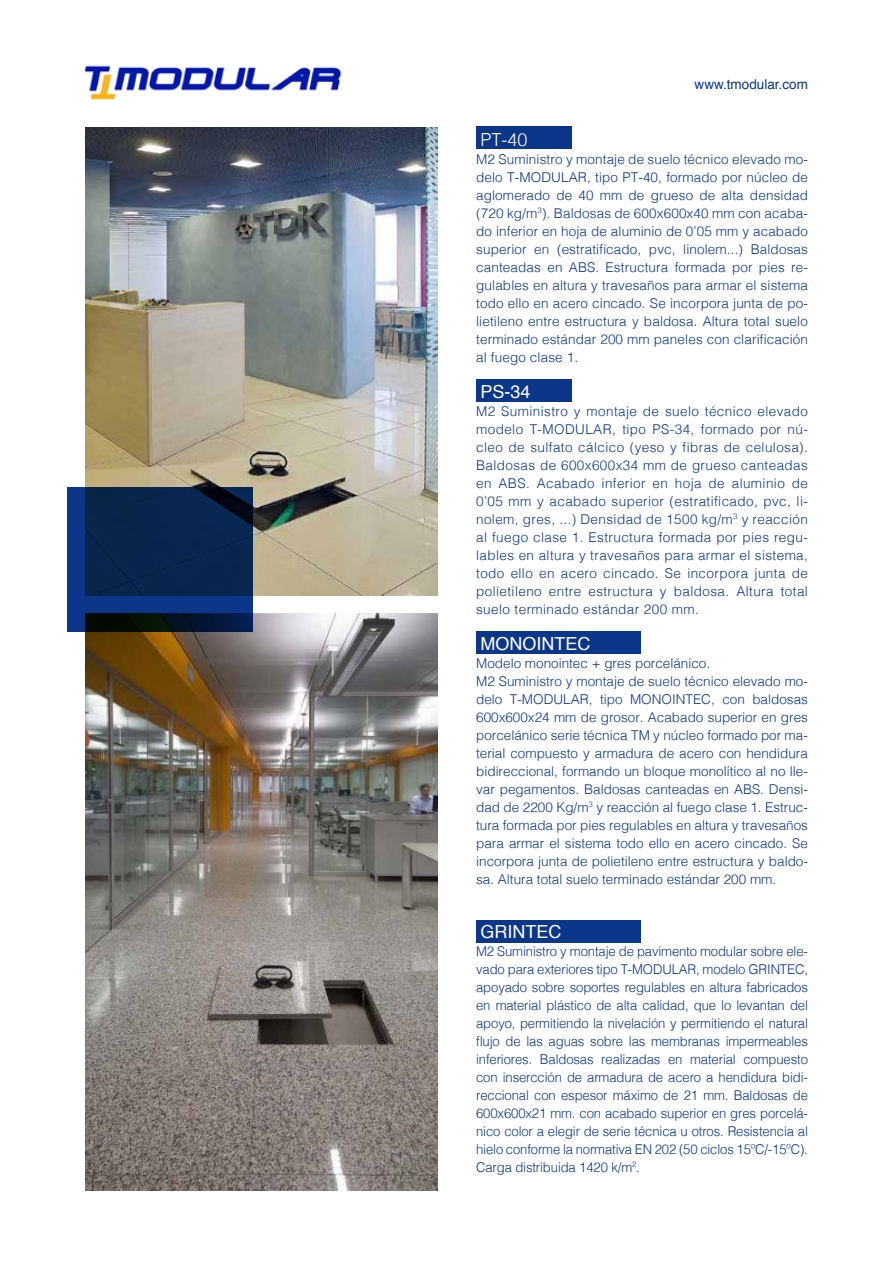
<style>
.page{position:relative;width:893px;height:1263px;background:#fff}
.page>*{position:absolute;margin:0;border:0;box-sizing:border-box;transform-origin:0 0}
.t1{font:18px "Helvetica";color:#fff}
.t2{font:300 18px "Helvetica";color:#fff}
.t3{font:300 13.5px/18px "Helvetica";color:#0b368a;text-align:justify}
.t4{font:13.5px "Helvetica";color:#0b368a}
</style>
<div class="page">
<img style="left:84px;top:65px;width:258px;height:35px">
<div style="left:476px;top:126px;width:96px;height:23px;background:#0b368a"></div>
<div style="left:476px;top:380px;width:96px;height:22px;background:#0b368a"></div>
<div style="left:476px;top:632px;width:165px;height:22px;background:#0b368a"></div>
<div style="left:476px;top:920px;width:165px;height:23px;background:#0b368a"></div>
<img style="left:85px;top:614px;width:352px;height:577px">
<img style="left:85px;top:128px;width:352px;height:468px">
<svg style="left:67px;top:488px;width:185px;height:144px;background:#072551"></svg>
<p class="t4" style="left:695px;top:74px;width:115px">www.tmodular.com</p>
<h1 class="t2" style="left:480px;top:124px;width:49px">PT-40</h1>
<p class="t3" style="left:476px;top:149px;width:333px">M2 Suministro y montaje de suelo técnico elevado mo&shy;delo T-MODULAR, tipo PT-40, formado por núcleo de aglomerado de 40 mm de grueso de alta densidad (720 kg/m<sup>3</sup>). Baldosas de 600x600x40 mm con acaba&shy;do inferior en hoja de aluminio de 0’05 mm y acabado superior en (estratificado, pvc, linolem...) Baldosas canteadas en ABS. Estructura formada por pies re&shy;gulables en altura y travesaños para armar el sistema todo ello en acero cincado. Se incorpora junta de po&shy;lietileno entre estructura y baldosa. Altura total suelo terminado estándar 200 mm paneles con clarificación al fuego clase 1.</p>
<h1 class="t1" style="left:480px;top:377px;width:52px">PS-34</h1>
<p class="t3" style="left:476px;top:401px;width:333px">M2 Suministro y montaje de suelo técnico elevado modelo T-MODULAR, tipo PS-34, formado por nú&shy;cleo de sulfato cálcico (yeso y fibras de celulosa).<br>Baldosas de 600x600x34 mm de grueso canteadas en ABS. Acabado inferior en hoja de aluminio de 0’05 mm y acabado superior (estratificado, pvc, li&shy;nolem, gres, ...) Densidad de 1500 kg/m<sup>3</sup> y reacción al fuego clase 1. Estructura formada por pies regu&shy;lables en altura y travesaños para armar el sistema, todo ello en acero cincado. Se incorpora junta de polietileno entre estructura y baldosa. Altura total suelo terminado estándar 200 mm.</p>
<h1 class="t1" style="left:480px;top:629px;width:111px">MONOINTEC</h1>
<p class="t3" style="left:476px;top:653px;width:333px;text-align:left">Modelo monointec + gres porcelánico.<br>M2 Suministro y montaje de suelo técnico elevado mo&shy;delo T-MODULAR, tipo MONOINTEC, con baldosas 600x600x24 mm de grosor. Acabado superior en gres porcelánico serie técnica TM y núcleo formado por ma&shy;terial compuesto y armadura de acero con hendidura bidireccional, formando un bloque monolítico al no lle&shy;var pegamentos. Baldosas canteadas en ABS. Densi&shy;dad de 2200 Kg/m<sup>3</sup> y reacción al fuego clase 1. Estruc&shy;tura formada por pies regulables en altura y travesaños para armar el sistema todo ello en acero cincado. Se incorpora junta de polietileno entre estructura y baldo&shy;sa. Altura total suelo terminado estándar 200 mm.</p>
<h1 class="t1" style="left:480px;top:917px;width:82px">GRINTEC</h1>
<p class="t3" style="left:476px;top:941px;width:333px">M2 Suministro y montaje de pavimento modular sobre ele&shy;vado para exteriores tipo T-MODULAR, modelo GRINTEC, apoyado sobre soportes regulables en altura fabricados en material plástico de alta calidad, que lo levantan del apoyo, permitiendo la nivelación y permitiendo el natural flujo de las aguas sobre las membranas impermeables inferiores. Baldosas realizadas en material compuesto con insercción de armadura de acero a hendidura bidi&shy;reccional con espesor máximo de 21 mm. Baldosas de 600x600x21 mm. con acabado superior en gres porcelá&shy;nico color a elegir de serie técnica u otros. Resistencia al hielo conforme la normativa EN 202 (50 ciclos 15ºC/-15ºC).<br>Carga distribuida 1420 k/m<sup>2</sup>.</p>
</div>
